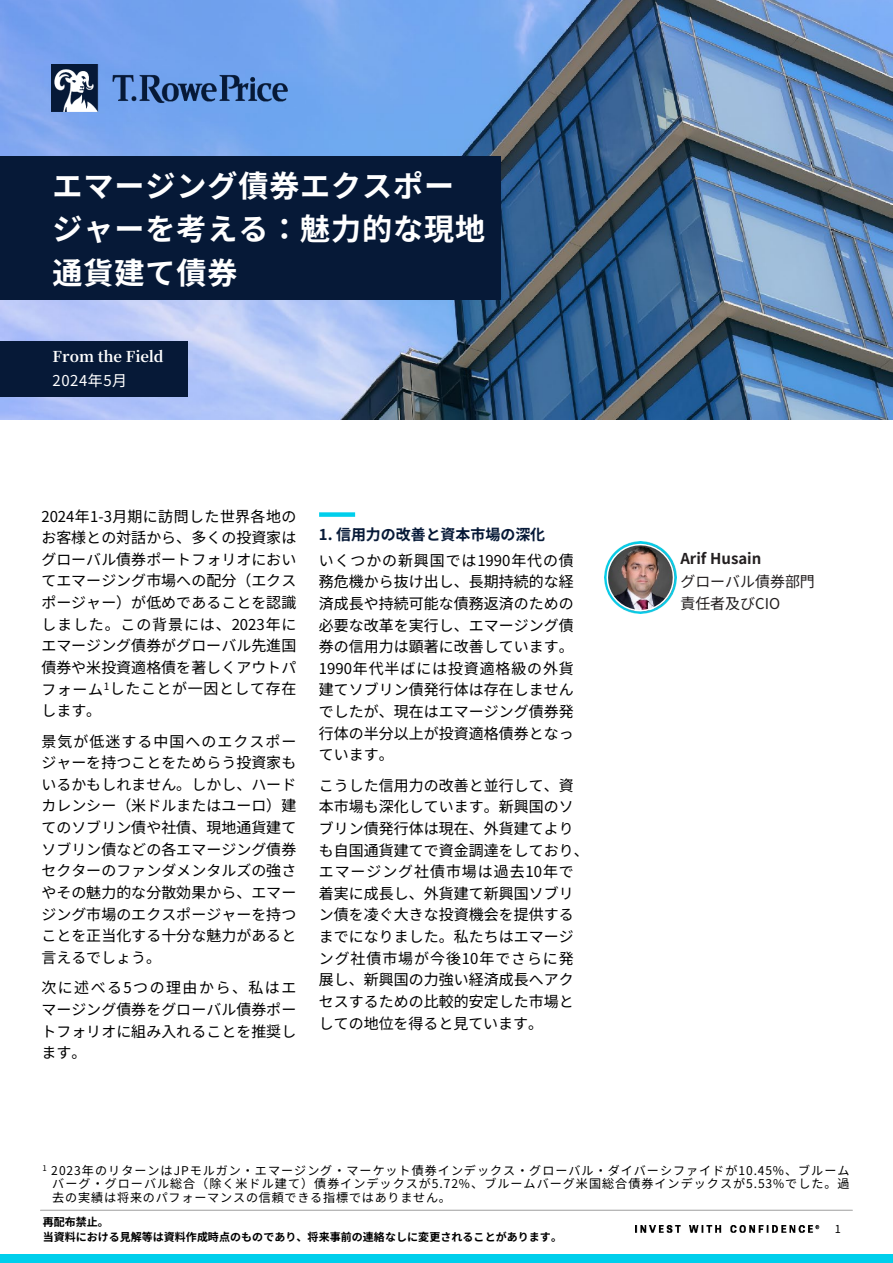
<style>
.page{position:relative;width:893px;height:1263px;background:#fff}
.page>*{position:absolute;margin:0;border:0;box-sizing:border-box;transform-origin:0 0}
.t1{font:700 30px/43.2px "Noto Sans JP";letter-spacing:.03em;color:#fff}
.t2{font:15px/21.6px "Noto Sans JP";color:#000;text-align:justify}
.t3{font:15px "Noto Sans JP";color:#231f20}
.t4{font:700 15px "Noto Sans JP";color:#061937}
.t5{font:700 15px "Noto Serif JP";letter-spacing:-.01em;color:#fff}
.t6{font:700 15px "Noto Sans JP";color:#231f20}
.t7{font:15px "Noto Sans JP";letter-spacing:.035em;color:#fff}
.t8{font:12px/13.5px "Noto Sans JP";letter-spacing:.075em;color:#000;text-align:justify}
.t9{font:700 10.95px/14.5px "Noto Sans JP";color:#000}
.t10{font:10.95px "Noto Sans JP";color:#000}
</style>
<div class="page">
<hr style="left:40px;top:1210px;width:812px;height:1px;background:#b7b7b7">
<img style="left:635px;top:1225px;width:184px;height:7px">
<img style="left:0;top:0;width:893px;height:420px">
<img style="left:51px;top:64px;width:236px;height:47px">
<div style="left:0;top:1255px;width:893px;height:8px;background:#00cfec"></div>
<div style="left:0;top:156px;width:500px;height:143px;background:#061937"></div>
<div style="left:0;top:341px;width:188px;height:56px;background:#061937"></div>
<img style="left:604px;top:541px;width:72px;height:73px">
<img style="left:606px;top:543px;width:69px;height:69px">
<svg style="left:319px;top:512px;width:37px;height:5px"></svg>
<p class="t1" style="left:53px;top:165px;width:434px">エマージング債券エクスポージャーを考える：魅力的な現地通貨建て債券</p>
<p class="t5" style="left:53px;top:348px;width:113px">From the Field</p>
<p class="t7" style="left:53px;top:372px;width:76px">2024年5月</p>
<p class="t2" style="left:41px;top:506px;width:257px">2024年1-3月期に訪問した世界各地のお客様との対話から、多くの投資家はグローバル債券ポートフォリオにおいてエマージング市場への配分（エクスポージャー）が低めであることを認識しました。この背景には、2023年にエマージング債券がグローバル先進国債券や米投資適格債を著しくアウトパフォーム<sup>1</sup>したことが一因として存在します。</p>
<p class="t2" style="left:41px;top:731px;width:257px">景気が低迷する中国へのエクスポージャーを持つことをためらう投資家もいるかもしれません。しかし、ハードカレンシー（米ドルまたはユーロ）建てのソブリン債や社債、現地通貨建てソブリン債などの各エマージング債券セクターのファンダメンタルズの強さやその魅力的な分散効果から、エマージング市場のエクスポージャーを持つことを正当化する十分な魅力があると言えるでしょう。</p>
<p class="t2" style="left:41px;top:977px;width:256px">次に述べる5つの理由から、私はエマージング債券をグローバル債券ポートフォリオに組み入れることを推奨します。</p>
<p class="t4" style="left:319px;top:526px;width:228px">1. 信用力の改善と資本市場の深化</p>
<p class="t2" style="left:319px;top:550px;width:256px">いくつかの新興国では1990年代の債務危機から抜け出し、長期持続的な経済成長や持続可能な債務返済のための必要な改革を実行し、エマージング債券の信用力は顕著に改善しています。1990年代半ばには投資適格級の外貨建てソブリン債発行体は存在しませんでしたが、現在はエマージング債券発行体の半分以上が投資適格債券となっています。</p>
<p class="t2" style="left:319px;top:775px;width:271px;text-align:left">こうした信用力の改善と並行して、資本市場も深化しています。新興国のソブリン債発行体は現在、外貨建てよりも自国通貨建てで資金調達をしており、エマージング社債市場は過去10年で着実に成長し、外貨建て新興国ソブリン債を凌ぐ大きな投資機会を提供するまでになりました。私たちはエマージング社債市場が今後10年でさらに発展し、新興国の力強い経済成長へアクセスするための比較的安定した市場としての地位を得ると見ています。</p>
<p class="t6" style="left:680px;top:550px;width:82px">Arif Husain</p>
<p class="t3" style="left:680px;top:573px;width:136px">グローバル債券部門</p>
<p class="t3" style="left:680px;top:595px;width:101px">責任者及びCIO</p>
<p class="t8" style="left:52px;top:1164px;width:799px;text-indent:-10px"><sup>1</sup> 2023年のリターンはJPモルガン・エマージング・マーケット債券インデックス・グローバル・ダイバーシファイドが10.45%、ブルームバーグ・グローバル総合（除く米ドル建て）債券インデックスが5.72%、ブルームバーグ米国総合債券インデックスが5.53%でした。過去の実績は将来のパフォーマンスの信頼できる指標ではありません。</p>
<p class="t9" style="left:43px;top:1215px;width:521px">再配布禁止。<br>当資料における見解等は資料作成時点のものであり、将来事前の連絡なしに変更されることがあります。</p>
<p class="t10" style="left:835px;top:1222px;width:8px">1</p>
</div>
